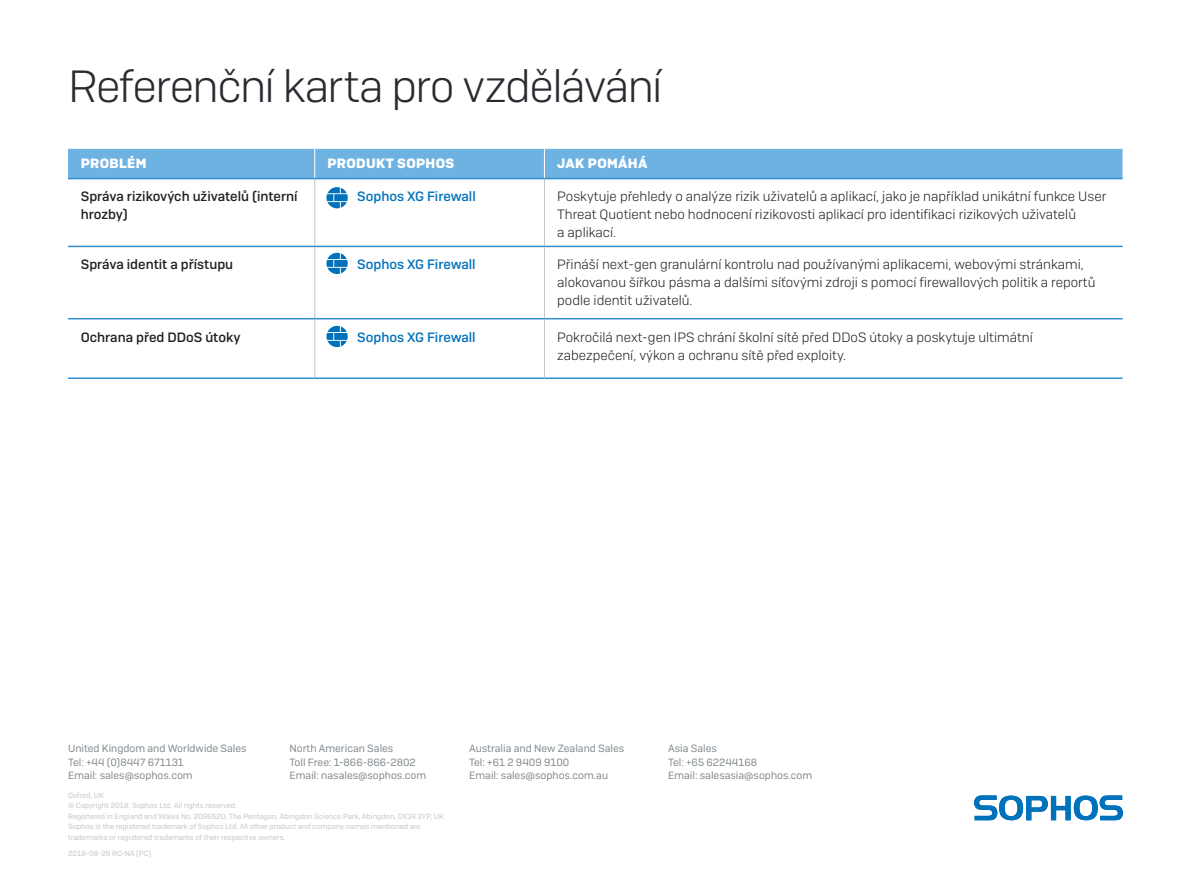
<style>
.page{position:relative;width:1191px;height:893px;background:#fff}
.page>*{position:absolute;margin:0;border:0;box-sizing:border-box;transform-origin:0 0}
.t1{font:300 45px "Sophos Sans";letter-spacing:-.035em;color:#282c31}
.t2{font:300 13.5px/18px "Sophos Sans";color:#231f20}
.t3{font:500 13.5px/18px "Sophos Sans";color:#231f20}
.t4{font:500 13.5px "Sophos Sans";color:#0072bc}
.t5{font:700 13.5px "Sophos Sans";letter-spacing:.025em;color:#fff}
.t6{font:10.5px/13.5px "Sophos Sans";color:#81898e}
.t7{font:7.5px/10.5px "Sophos Sans";color:#c2c6c9}
</style>
<div class="page">
<svg style="left:974px;top:795px;width:149px;height:25px"></svg>
<hr style="left:544px;top:179px;width:1px;height:67px;background:#c2c6c9">
<hr style="left:544px;top:247px;width:1px;height:71px;background:#c2c6c9">
<hr style="left:544px;top:319px;width:1px;height:58px;background:#c2c6c9">
<hr style="left:314px;top:179px;width:1px;height:67px;background:#c2c6c9">
<hr style="left:314px;top:247px;width:1px;height:71px;background:#c2c6c9">
<hr style="left:314px;top:319px;width:1px;height:58px;background:#c2c6c9">
<hr style="left:68px;top:246px;width:247px;height:1px;background:#308ecd">
<hr style="left:544px;top:246px;width:578px;height:1px;background:#308ecd">
<hr style="left:315px;top:246px;width:229px;height:1px;background:#308ecd">
<hr style="left:68px;top:318px;width:247px;height:1px;background:#308ecd">
<hr style="left:544px;top:318px;width:578px;height:1px;background:#308ecd">
<hr style="left:315px;top:318px;width:229px;height:1px;background:#308ecd">
<hr style="left:68px;top:377px;width:247px;height:2px;background:#308ecd">
<hr style="left:544px;top:377px;width:578px;height:2px;background:#308ecd">
<hr style="left:315px;top:377px;width:229px;height:2px;background:#308ecd">
<div style="left:68px;top:149px;width:1054px;height:30px;background:#6eb2e2"></div>
<svg style="left:326px;top:187px;width:22px;height:21px"></svg>
<svg style="left:326px;top:326px;width:22px;height:21px"></svg>
<svg style="left:326px;top:253px;width:22px;height:21px"></svg>
<h1 class="t1" style="left:68px;top:59px;width:596px">Referenční karta pro vzdělávání</h1>
<p class="t5" style="left:81px;top:155px;width:67px">PROBLÉM</p>
<p class="t5" style="left:327px;top:155px;width:128px">PRODUKT SOPHOS</p>
<p class="t5" style="left:557px;top:154px;width:92px">JAK POMÁHÁ</p>
<p class="t3" style="left:81px;top:188px;width:218px">Správa rizikových uživatelů (interní hrozby)</p>
<p class="t4" style="left:357px;top:189px;width:120px">Sophos XG Firewall</p>
<p class="t2" style="left:557px;top:188px;width:551px">Poskytuje přehledy o analýze rizik uživatelů a aplikací, jako je například unikátní funkce User<br>Threat Quotient nebo hodnocení rizikovosti aplikací pro identifikaci rizikových uživatelů<br>a aplikací.</p>
<p class="t3" style="left:81px;top:255px;width:154px">Správa identit a přístupu</p>
<p class="t4" style="left:357px;top:256px;width:120px">Sophos XG Firewall</p>
<p class="t2" style="left:557px;top:255px;width:540px">Přináší next-gen granulární kontrolu nad používanými aplikacemi, webovými stránkami, alokovanou šířkou pásma a dalšími síťovými zdroji s pomocí firewallových politik a reportů podle identit uživatelů.</p>
<p class="t3" style="left:81px;top:328px;width:161px">Ochrana před DDoS útoky</p>
<p class="t4" style="left:357px;top:329px;width:120px">Sophos XG Firewall</p>
<p class="t2" style="left:557px;top:328px;width:477px">Pokročilá next-gen IPS chrání školní sítě před DDoS útoky a poskytuje ultimátní zabezpečení, výkon a ochranu sítě před exploity.</p>
<p class="t6" style="left:68px;top:741px;width:180px">United Kingdom and Worldwide Sales<br>Tel: +44 (0)8447 671131<br>Email: sales@sophos.com</p>
<p class="t6" style="left:289px;top:741px;width:138px">North American Sales<br>Toll Free: 1-866-866-2802<br>Email: nasales@sophos.com</p>
<p class="t6" style="left:469px;top:741px;width:157px">Australia and New Zealand Sales<br>Tel: +61 2 9409 9100<br>Email: sales@sophos.com.au</p>
<p class="t6" style="left:668px;top:741px;width:146px">Asia Sales<br>Tel: +65 62244168<br>Email: salesasia@sophos.com</p>
<p class="t7" style="left:68px;top:790px;width:377px">Oxford, UK<br>© Copyright 2018. Sophos Ltd. All rights reserved.<br>Registered in England and Wales No. 2096520, The Pentagon, Abingdon Science Park, Abingdon, OX14 3YP, UK Sophos is the registered trademark of Sophos Ltd. All other product and company names mentioned are trademarks or registered trademarks of their respective owners.</p>
<p class="t7" style="left:68px;top:848px;width:85px">2018-08-29 RC-NA (PC)</p>
</div>
